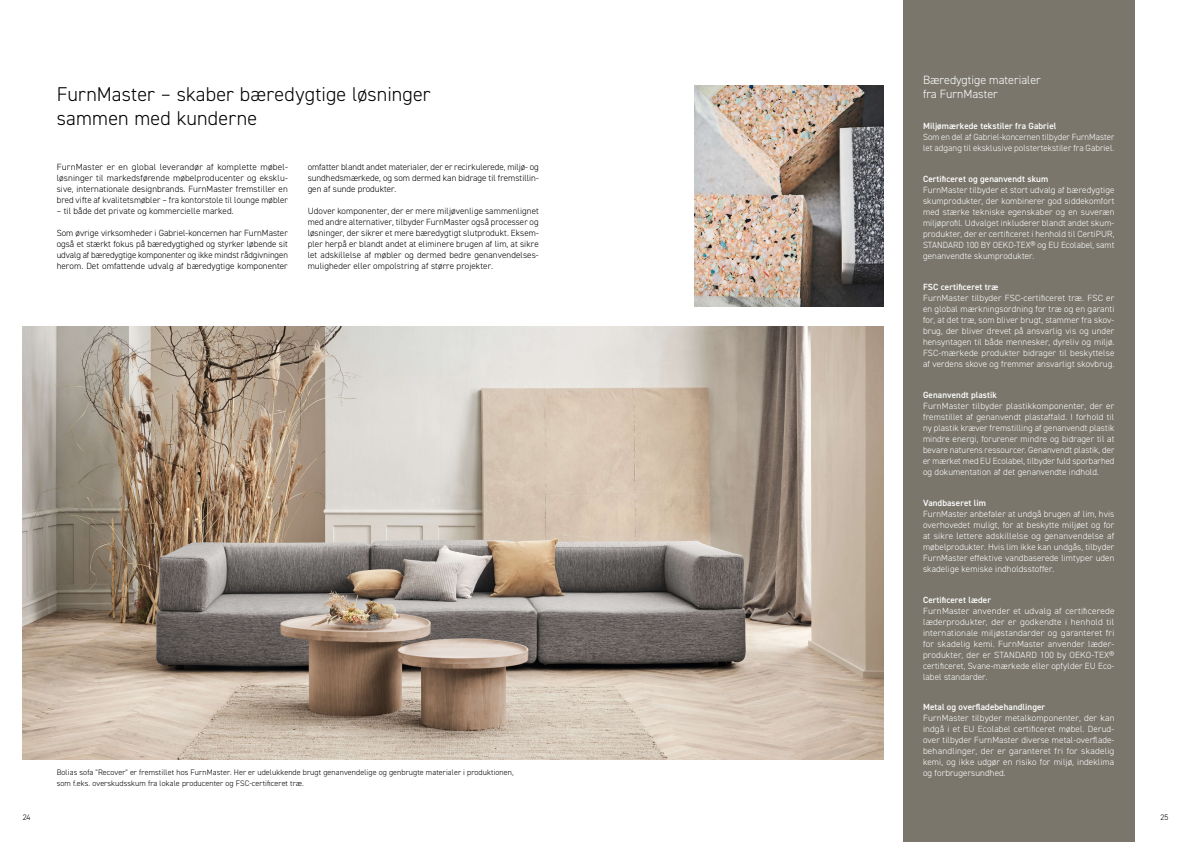
<style>
.page{position:relative;width:1191px;height:842px;background:#fff}
.page>*{position:absolute;margin:0;border:0;box-sizing:border-box;transform-origin:0 0}
.t1{font:300 20px/24px "DIN2014";letter-spacing:.005em;color:#000}
.t2{font:300 12px/14px "DIN2014";color:#fff}
.t3{font:300 9px/11px "DIN2014";letter-spacing:.01em;color:#fff;text-align:justify}
.t4{font:300 9px/11px "DIN2014";letter-spacing:.005em;color:#000;text-align:justify}
.t5{font:600 9px "DIN2014";letter-spacing:.01em;color:#fff}
.t6{font:300 8px "DIN2014";letter-spacing:.01em;color:#000}
</style>
<div class="page">
<img style="left:23px;top:326px;width:860px;height:434px">
<div style="left:903px;top:0;width:231px;height:842px;background:#7a766c"></div>
<img style="left:694px;top:85px;width:189px;height:221px">
<h2 class="t2" style="left:923px;top:73px;width:119px">Bæredygtige materialer fra FurnMaster</h2>
<p class="t5" style="left:923px;top:120px;width:135px">Miljømærkede tekstiler fra Gabriel</p>
<p class="t3" style="left:923px;top:132px;width:193px">Som en del af Gabriel-koncernen tilbyder FurnMaster let adgang til eksklusive polstertekstiler fra Gabriel.</p>
<p class="t5" style="left:923px;top:173px;width:127px">Certificeret og genanvendt skum</p>
<p class="t3" style="left:923px;top:185px;width:193px">FurnMaster tilbyder et stort udvalg af bæredygtige skumprodukter, der kombinerer god siddekomfort med stærke tekniske egenskaber og en suveræn miljøprofil. Udvalget inkluderer blandt andet skum&shy;produkter, der er certificeret i henhold til CertiPUR, STANDARD 100 BY OEKO-TEX® og EU Ecolabel, samt genanvendte skumprodukter.</p>
<p class="t5" style="left:923px;top:281px;width:77px">FSC certificeret træ</p>
<p class="t3" style="left:923px;top:292px;width:193px">FurnMaster tilbyder FSC-certificeret træ. FSC er en global mærkningsordning for træ og en garanti for, at det træ, som bliver brugt, stammer fra skov&shy;brug, der bliver drevet på ansvarlig vis og under hensyntagen til både mennesker, dyreliv og miljø.<br>FSC-mærkede produkter bidrager til beskyttelse af verdens skove og fremmer ansvarligt skovbrug.</p>
<p class="t5" style="left:923px;top:389px;width:76px">Genanvendt plastik</p>
<p class="t3" style="left:923px;top:400px;width:193px">FurnMaster tilbyder plastikkomponenter, der er fremstillet af genanvendt plastaffald. I forhold til ny plastik kræver fremstilling af genanvendt plastik mindre energi, forurener mindre og bidrager til at bevare naturens ressourcer. Genanvendt plastik, der er mærket med EU Ecolabel, tilbyder fuld sporbarhed og dokumentation af det genanvendte indhold.</p>
<p class="t5" style="left:923px;top:497px;width:64px">Vandbaseret lim</p>
<p class="t3" style="left:923px;top:508px;width:193px">FurnMaster anbefaler at undgå brugen af lim, hvis overhovedet muligt, for at beskytte miljøet og for at sikre lettere adskillelse og genanvendelse af møbelprodukter. Hvis lim ikke kan undgås, tilbyder FurnMaster effektive vandbaserede limtyper uden skadelige kemiske indholdsstoffer.</p>
<p class="t5" style="left:923px;top:593px;width:69px">Certificeret læder</p>
<p class="t3" style="left:923px;top:605px;width:193px">FurnMaster anvender et udvalg af certificerede læderprodukter, der er godkendte i henhold til internationale miljøstandarder og garanteret fri for skadelig kemi. FurnMaster anvender læder&shy;produkter, der er STANDARD 100 by OEKO-TEX® certificeret, Svane-mærkede eller opfylder EU Eco&shy;label standarder.</p>
<p class="t5" style="left:923px;top:701px;width:124px">Metal og overfladebehandlinger</p>
<p class="t3" style="left:923px;top:713px;width:193px">FurnMaster tilbyder metalkomponenter, der kan indgå i et EU Ecolabel certificeret møbel. Derud&shy;over tilbyder FurnMaster diverse metal-overflade&shy;behandlinger, der er garanteret fri for skadelig kemi, og ikke udgør en risiko for miljø, indeklima</p>
<h1 class="t1" style="left:57px;top:82px;width:375px">FurnMaster – skaber bæredygtige løsninger sammen med kunderne</h1>
<p class="t4" style="left:57px;top:161px;width:233px">FurnMaster er en global leverandør af komplette møbel&shy;løsninger til markedsførende møbelproducenter og eksklu&shy;sive, internationale designbrands. FurnMaster fremstiller en bred vifte af kvalitetsmøbler – fra kontorstole til lounge møbler</p>
<p class="t4" style="left:57px;top:205px;width:178px">– til både det private og kommercielle marked.</p>
<p class="t4" style="left:57px;top:227px;width:233px">Som øvrige virksomheder i Gabriel-koncernen har FurnMaster også et stærkt fokus på bæredygtighed og styrker løbende sit udvalg af bæredygtige komponenter og ikke mindst rådgivningen herom. Det omfattende udvalg af bæredygtige komponenter</p>
<p class="t4" style="left:308px;top:161px;width:233px">omfatter blandt andet materialer, der er recirkulerede, miljø- og sundhedsmærkede, og som dermed kan bidrage til fremstillin&shy;gen af sunde produkter.</p>
<p class="t4" style="left:308px;top:205px;width:233px">Udover komponenter, der er mere miljøvenlige sammenlignet med andre alternativer, tilbyder FurnMaster også processer og løsninger, der sikrer et mere bæredygtigt slutprodukt. Eksem&shy;pler herpå er blandt andet at eliminere brugen af lim, at sikre let adskillelse af møbler og dermed bedre genanvendelses&shy;muligheder eller ompolstring af større projekter.</p>
<p class="t6" style="left:57px;top:767px;width:458px">Bolias sofa "Recover" er fremstillet hos FurnMaster. Her er udelukkende brugt genanvendelige og genbrugte materialer i produktionen,</p>
<p class="t3" style="left:923px;top:768px;width:84px">og forbrugersundhed.</p>
<p class="t6" style="left:57px;top:778px;width:249px">som f.eks. overskudsskum fra lokale producenter og FSC-certificeret træ.</p>
<p class="t6" style="left:23px;top:812px;width:9px">24</p>
<p class="t6" style="left:1160px;top:812px;width:9px">25</p>
</div>
